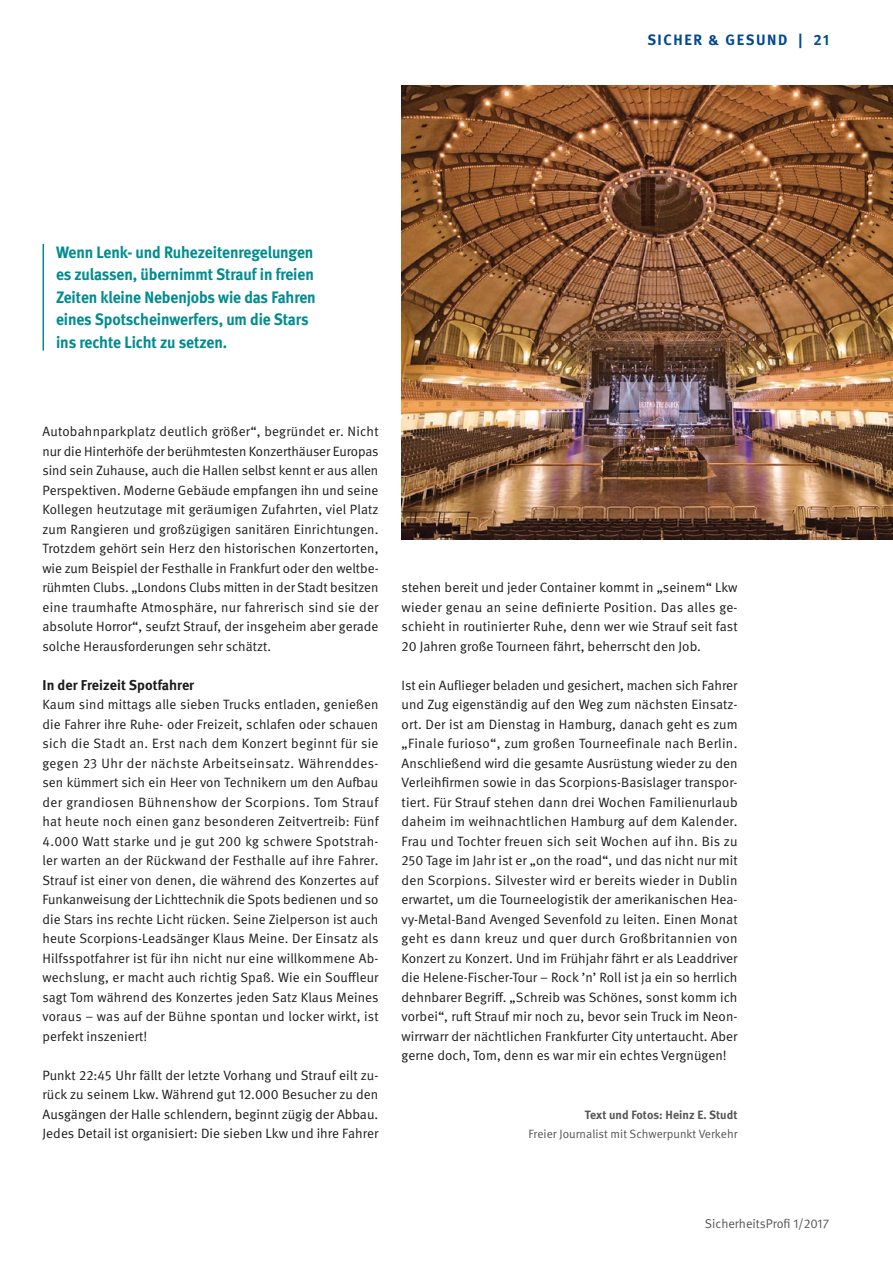
<style>
.page{position:relative;width:893px;height:1263px;background:#fff}
.page>*{position:absolute;margin:0;border:0;box-sizing:border-box;transform-origin:0 0}
.t1{font:700 16.5px/22.5px "DGUV Meta";letter-spacing:-.005em;color:#008c8f;scale:.95 1}
.t2{font:700 15px "DGUV Meta";letter-spacing:.11em;color:#004993}
.t3{font:700 14.25px "DGUV Meta";letter-spacing:.005em;color:#1c1c1b}
.t4{font:13.5px/19.5px "DGUV Meta";letter-spacing:.005em;color:#1c1c1b;text-align:justify}
.t5{font:12.75px "DGUV Meta";color:#575656}
.t6{font:12px "DGUV Meta";letter-spacing:.005em;color:#575656}
.t7{font:700 12px "DGUV Meta";letter-spacing:.005em;color:#575656}
</style>
<div class="page">
<img style="left:402px;top:85px;width:491px;height:454px">
<hr style="left:43px;top:244px;width:1px;height:107px;background:#008c8f">
<p class="t2" style="left:647px;top:31px;width:184px">SICHER &amp; GESUND | 21</p>
<p class="t1" style="left:56px;top:241px;width:275px">Wenn Lenk- und Ruhezeitenregelungen es zulassen, übernimmt Strauf in freien Zeiten kleine Nebenjobs wie das Fahren eines Spotscheinwerfers, um die Stars ins rechte Licht zu setzen.</p>
<p class="t4" style="left:43px;top:422px;width:338px">Autobahnparkplatz deutlich größer“, begründet er. Nicht nur die Hinterhöfe der berühmtesten Konzerthäuser Europas sind sein Zuhause, auch die Hallen selbst kennt er aus allen Perspektiven. Moderne Gebäude empfangen ihn und seine Kollegen heutzutage mit geräumigen Zufahrten, viel Platz zum Rangieren und großzügigen sanitären Einrichtungen.<br>Trotzdem gehört sein Herz den historischen Konzertorten, wie zum Beispiel der Festhalle in Frankfurt oder den weltbe&shy;rühmten Clubs. „Londons Clubs mitten in der Stadt besitzen eine traumhafte Atmosphäre, nur fahrerisch sind sie der absolute Horror“, seufzt Strauf, der insgeheim aber gerade solche Herausforderungen sehr schätzt.</p>
<p class="t3" style="left:43px;top:676px;width:153px">In der Freizeit Spotfahrer</p>
<p class="t4" style="left:43px;top:695px;width:338px">Kaum sind mittags alle sieben Trucks entladen, genießen die Fahrer ihre Ruhe- oder Freizeit, schlafen oder schauen sich die Stadt an. Erst nach dem Konzert beginnt für sie gegen 23 Uhr der nächste Arbeitseinsatz. Währenddes&shy;sen kümmert sich ein Heer von Technikern um den Aufbau der grandiosen Bühnenshow der Scorpions. Tom Strauf hat heute noch einen ganz besonderen Zeitvertreib: Fünf 4.000 Watt starke und je gut 200 kg schwere Spotstrah&shy;ler warten an der Rückwand der Festhalle auf ihre Fahrer.<br>Strauf ist einer von denen, die während des Konzertes auf Funkanweisung der Lichttechnik die Spots bedienen und so die Stars ins rechte Licht rücken. Seine Zielperson ist auch heute Scorpions-Leadsänger Klaus Meine. Der Einsatz als Hilfsspotfahrer ist für ihn nicht nur eine willkommene Ab&shy;wechslung, er macht auch richtig Spaß. Wie ein Souffleur sagt Tom während des Konzertes jeden Satz Klaus Meines voraus – was auf der Bühne spontan und locker wirkt, ist perfekt inszeniert!</p>
<p class="t4" style="left:43px;top:1065px;width:337px">Punkt 22:45 Uhr fällt der letzte Vorhang und Strauf eilt zu&shy;rück zu seinem Lkw. Während gut 12.000 Besucher zu den Ausgängen der Halle schlendern, beginnt zügig der Abbau.<br>Jedes Detail ist organisiert: Die sieben Lkw und ihre Fahrer</p>
<p class="t4" style="left:402px;top:578px;width:338px">stehen bereit und jeder Container kommt in „seinem“ Lkw wieder genau an seine definierte Position. Das alles ge&shy;schieht in routinierter Ruhe, denn wer wie Strauf seit fast 20 Jahren große Tourneen fährt, beherrscht den Job.</p>
<p class="t4" style="left:402px;top:675px;width:338px">Ist ein Auflieger beladen und gesichert, machen sich Fahrer und Zug eigenständig auf den Weg zum nächsten Einsatz&shy;ort. Der ist am Dienstag in Hamburg, danach geht es zum „Finale furioso“, zum großen Tourneefinale nach Berlin.<br>Anschließend wird die gesamte Ausrüstung wieder zu den Verleihfirmen sowie in das Scorpions-Basislager transpor&shy;tiert. Für Strauf stehen dann drei Wochen Familienurlaub daheim im weihnachtlichen Hamburg auf dem Kalender.<br>Frau und Tochter freuen sich seit Wochen auf ihn. Bis zu 250 Tage im Jahr ist er „on the road“, und das nicht nur mit den Scorpions. Silvester wird er bereits wieder in Dublin erwartet, um die Tourneelogistik der amerikanischen Hea&shy;vy-Metal-Band Avenged Sevenfold zu leiten. Einen Monat geht es dann kreuz und quer durch Großbritannien von Konzert zu Konzert. Und im Frühjahr fährt er als Leaddriver die Helene-Fischer-Tour – Rock ’n’ Roll ist ja ein so herrlich dehnbarer Begriff. „Schreib was Schönes, sonst komm ich vorbei“, ruft Strauf mir noch zu, bevor sein Truck im Neon&shy;wirrwarr der nächtlichen Frankfurter City untertaucht. Aber gerne doch, Tom, denn es war mir ein echtes Vergnügen!</p>
<p class="t7" style="left:585px;top:1107px;width:154px">Text und Fotos: Heinz E. Studt</p>
<p class="t6" style="left:528px;top:1127px;width:211px">Freier Journalist mit Schwerpunkt Verkehr</p>
<p class="t5" style="left:705px;top:1216px;width:126px">SicherheitsProfi 1/2017</p>
</div>
